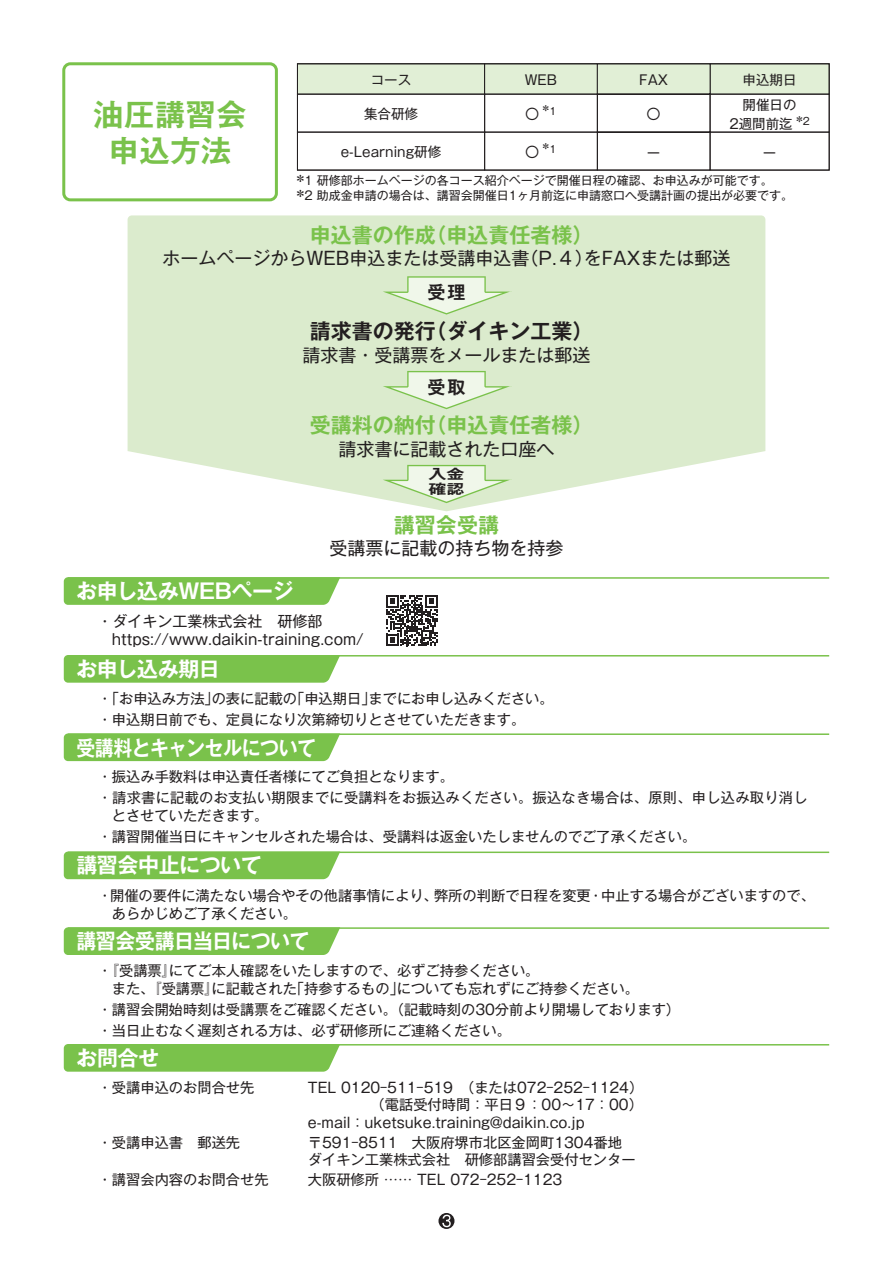
<style>
.page{position:relative;width:893px;height:1263px;background:#fff}
.page>*{position:absolute;margin:0;border:0;box-sizing:border-box;transform-origin:0 0}
.t1{font:30px/36px "Gothic MB101 Pr 6 N De Bold 90 msp RKSJ H";letter-spacing:.025em;color:#7ac24b;text-align:center}
.t2{font:21px "Gothic MB101 Pr 6 N De Bold 90 msp RKSJ H";color:#7ac24b}
.t3{font:21px "Gothic MB101 Pr 6 N De Bold 90 msp RKSJ H";letter-spacing:-.02em;color:#fff}
.t4{font:21px "Gothic MB101 Pr 6 N De Bold 90 msp RKSJ H";color:#231f20}
.t5{font:21px "Gothic MB101 Pr 6 N De Bold 90 msp RKSJ H";letter-spacing:-.02em;color:#fff;scale:.9 1}
.t6{font:21px "Gothic MB101 Pr 6 N De Bold 90 msp RKSJ H";letter-spacing:-.02em;color:#fff;scale:.95 1}
.t7{font:18px "Gothic MB101 Pr 6 N Regular 90 msp RKSJ H";color:#231f20}
.t8{font:18px "Gothic MB101 Pr 6 N De Bold 90 msp RKSJ H";color:#231f20}
.t9{font:15px/18px "Gothic MB101 Pr 6 N Regular 90 msp RKSJ H";color:#231f20}
.t10{font:14.25px/21px "Gothic MB101 Pr 6 N Regular 90 msp RKSJ H";color:#231f20}
.t11{font:13.5px/18.8px "Gothic MB101 Pr 6 N Regular 90 msp RKSJ H";color:#231f20;text-align:right}
.t12{font:13.5px/14.7px "Gothic MB101 Pr 6 N De Bold 90 msp RKSJ H";color:#231f20;scale:1.33 1}
.t13{font:12px/15px "Gothic MB101 Pr 6 N Regular 90 msp RKSJ H";color:#231f20}
.t14{font:10.2px "Gothic MB101 Pr 6 N Regular 90 msp RKSJ H";color:#231f20}
</style>
<div class="page">
<svg style="left:128px;top:215px;width:637px;height:296px;background:#deedd2"></svg>
<div style="left:64px;top:655px;width:276px;height:28px;background:#7ac24b"></div>
<hr style="left:68px;top:655px;width:761px;height:1px;background:#7ac24b">
<div style="left:64px;top:733px;width:276px;height:28px;background:#7ac24b"></div>
<hr style="left:68px;top:733px;width:761px;height:2px;background:#7ac24b">
<div style="left:64px;top:851px;width:276px;height:28px;background:#7ac24b"></div>
<hr style="left:68px;top:851px;width:761px;height:2px;background:#7ac24b">
<div style="left:64px;top:927px;width:276px;height:28px;background:#7ac24b"></div>
<hr style="left:68px;top:927px;width:761px;height:2px;background:#7ac24b">
<div style="left:64px;top:1044px;width:276px;height:28px;background:#7ac24b"></div>
<hr style="left:68px;top:1044px;width:761px;height:1px;background:#7ac24b">
<svg style="left:438px;top:1213px;width:16px;height:16px"></svg>
<svg style="left:383px;top:276px;width:127px;height:39px;background:#ddedd0"></svg>
<svg style="left:383px;top:371px;width:127px;height:38px;background:#ddedd0"></svg>
<svg style="left:383px;top:465px;width:127px;height:38px;background:#deedd1"></svg>
<div style="left:62px;top:62px;width:216px;height:139px;border:3px solid #7ac24b;border-radius:7px"></div>
<svg style="left:299px;top:65px;width:529px;height:104px"></svg>
<div style="left:710px;top:132px;width:119px;height:38px;border:1px solid #231f20"></div>
<div style="left:297px;top:63px;width:533px;height:108px;border:1px solid #231f20"></div>
<div style="left:64px;top:577px;width:276px;height:28px;background:#7ac24b"></div>
<hr style="left:68px;top:577px;width:761px;height:2px;background:#7ac24b">
<svg style="left:386px;top:595px;width:51px;height:51px"></svg>
<h1 class="t1" style="left:94px;top:101px;width:154px">油圧講習会申込方法</h1>
<p class="t11" style="left:371px;top:72px;width:42px">コース</p>
<p class="t11" style="left:525px;top:72px;width:34px">WEB</p>
<p class="t11" style="left:639px;top:72px;width:30px">FAX</p>
<p class="t11" style="left:743px;top:72px;width:55px">申込期日</p>
<p class="t11" style="left:364px;top:106px;width:55px">集合研修</p>
<p class="t11" style="left:526px;top:106px;width:15px">〇</p>
<p class="t14" style="left:541px;top:106px;width:17px">＊1</p>
<p class="t11" style="left:647px;top:106px;width:15px">〇</p>
<p class="t11" style="left:647px;top:145px;width:15px">ー</p>
<p class="t11" style="left:763px;top:145px;width:15px">ー</p>
<p class="t11" style="left:729px;top:98px;width:69px">開催日の<br>2週間前迄</p>
<p class="t14" style="left:794px;top:116px;width:17px">＊2</p>
<p class="t11" style="left:526px;top:144px;width:15px">〇</p>
<p class="t14" style="left:541px;top:144px;width:17px">＊1</p>
<p class="t11" style="left:341px;top:144px;width:102px">e-Learning研修</p>
<p class="t13" style="left:295px;top:175px;width:500px">＊1 研修部ホームページの各コース紹介ページで開催日程の確認、お申込みが可能です。＊2 助成金申請の場合は、講習会開催日1ヶ月前迄に申請窓口へ受講計画の提出が必要です。</p>
<h2 class="t2" style="left:310px;top:227px;width:285px">申込書の作成（申込責任者様）</h2>
<p class="t7" style="left:162px;top:252px;width:569px">ホームページからWEB申込または受講申込書（P.４）をFAXまたは郵送</p>
<p class="t8" style="left:428px;top:285px;width:39px">受理</p>
<h2 class="t4" style="left:310px;top:323px;width:285px">請求書の発行（ダイキン工業）</h2>
<p class="t7" style="left:302px;top:348px;width:289px">請求書・受講票をメールまたは郵送</p>
<p class="t8" style="left:428px;top:380px;width:39px">受取</p>
<h2 class="t2" style="left:310px;top:417px;width:285px">受講料の納付（申込責任者様）</h2>
<p class="t7" style="left:338px;top:442px;width:217px">請求書に記載された口座へ</p>
<p class="t12" style="left:428px;top:469px;width:29px">入金確認</p>
<h2 class="t2" style="left:394px;top:517px;width:106px">講習会受講</h2>
<p class="t7" style="left:329px;top:542px;width:235px">受講票に記載の持ち物を持参</p>
<h2 class="t3" style="left:76px;top:583px;width:218px">お申し込みWEBページ</h2>
<p class="t9" style="left:112px;top:614px;width:253px;text-indent:-14px">・ダイキン工業株式会社　研修部https://www.daikin-training.com/</p>
<h2 class="t3" style="left:76px;top:661px;width:145px">お申し込み期日</h2>
<p class="t10" style="left:98px;top:690px;width:458px">・「お申込み方法」の表に記載の「申込期日」までにお申し込みください。・申込期日前でも、定員になり次第締切りとさせていただきます。</p>
<h2 class="t5" style="left:76px;top:740px;width:268px">受講料とキャンセルについて</h2>
<p class="t10" style="left:98px;top:768px;width:711px">・振込み手数料は申込責任者様にてご負担となります。<br>・請求書に記載のお支払い期限までに受講料をお振込みください。振込なき場合は、原則、申し込み取り消し</p>
<p class="t10" style="left:98px;top:807px;width:600px;text-indent:14px">とさせていただきます。<br>・講習開催当日にキャンセルされた場合は、受講料は返金いたしませんのでご了承ください。</p>
<h2 class="t3" style="left:76px;top:858px;width:187px">講習会中止について</h2>
<p class="t10" style="left:112px;top:888px;width:705px;line-height:18px;text-indent:-14px">・開催の要件に満たない場合やその他諸事情により、弊所の判断で日程を変更・中止する場合がございますので、あらかじめご了承ください。</p>
<h2 class="t6" style="left:76px;top:933px;width:247px">講習会受講日当日について</h2>
<p class="t10" style="left:112px;top:964px;width:529px;line-height:18px;text-indent:-14px">・『受講票』にてご本人確認をいたしますので、必ずご持参ください。<br>また、『受講票』に記載された「持参するもの」についても忘れずにご持参ください。</p>
<p class="t10" style="left:98px;top:1001px;width:584px">・講習会開始時刻は受講票をご確認ください。（記載時刻の30分前より開場しております）・当日止むなく遅刻される方は、必ず研修所にご連絡ください。</p>
<h2 class="t3" style="left:76px;top:1050px;width:84px">お問合せ</h2>
<p class="t10" style="left:98px;top:1079px;width:158px">・受講申込のお問合せ先</p>
<p class="t10" style="left:308px;top:1081px;width:337px;line-height:17.2px;text-align:justify">TEL 0120‒511‒519　（または072‒252‒1124）　　　　　　　（電話受付時間：平日９：00～17：00）e-mail：uketsuke.training@daikin.co.jp</p>
<p class="t10" style="left:98px;top:1134px;width:144px">・受講申込書　郵送先</p>
<p class="t10" style="left:308px;top:1136px;width:329px;line-height:17.2px">〒591‒8511　大阪府堺市北区金岡町1304番地ダイキン工業株式会社　研修部講習会受付センター</p>
<p class="t10" style="left:98px;top:1171px;width:172px">・講習会内容のお問合せ先</p>
<p class="t10" style="left:308px;top:1171px;width:256px">大阪研修所 …… TEL 072‒252‒1123</p>
</div>
